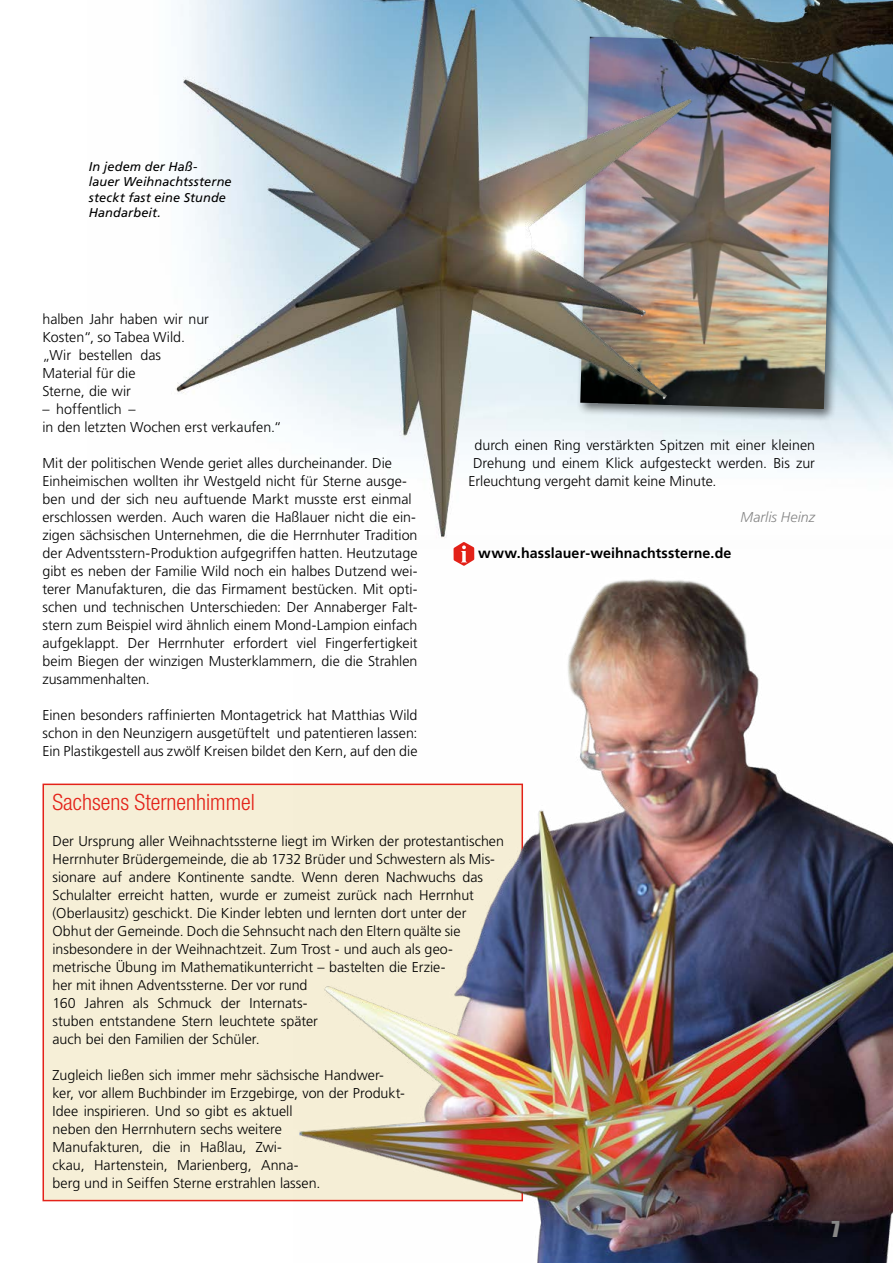
<style>
.page{position:relative;width:893px;height:1263px;background:#fff}
.page>*{position:absolute;margin:0;border:0;box-sizing:border-box;transform-origin:0 0}
.t1{font:300 condensed 22.5px "Helvetica Neue LT Std";color:#e42219}
.t2{font:22.5px "Impact LT Std";color:#878787}
.t3{font:300 14.25px/18px "Frutiger LT Std";color:#000}
.t4{font:700 14.25px "Frutiger LT Std";letter-spacing:.01em;color:#000}
.t5{font:italic 300 14.25px "Frutiger LT Std";color:#878787}
.t6{font:italic 12.75px/15.3px "Frutiger LT Std";letter-spacing:.01em;color:#000}
</style>
<div class="page">
<img style="left:175px;top:0;width:718px;height:536px">
<div style="left:43px;top:784px;width:479px;height:416px;background:#f6efd7"></div>
<img style="left:294px;top:536px;width:599px;height:727px">
<div style="left:577px;top:33px;width:269px;height:389px;background:#000;opacity:.55"></div>
<img style="left:580px;top:37px;width:253px;height:372px">
<p class="t6" style="left:89px;top:159px;width:144px">In jedem der Haß-<br>lauer Weihnachtssterne steckt fast eine Stunde<br>Handarbeit.</p>
<p class="t3" style="left:43px;top:310px;width:168px">halben Jahr haben wir nur<br>Kosten“, so Tabea Wild. „Wir bestellen das<br>Material für die<br>Sterne, die wir</p>
<p class="t3" style="left:43px;top:400px;width:241px">– hoffentlich –<br>in den letzten Wochen erst verkaufen.“</p>
<p class="t3" style="left:43px;top:454px;width:377px">Mit der politischen Wende geriet alles durcheinander. Die Einheimischen wollten ihr Westgeld nicht für Sterne ausge&shy;ben und der sich neu auftuende Markt musste erst einmal erschlossen werden. Auch waren die Haßlauer nicht die ein&shy;zigen sächsischen Unternehmen, die die Herrnhuter Tradition der Adventsstern-Produktion aufgegriffen hatten. Heutzutage gibt es neben der Familie Wild noch ein halbes Dutzend wei&shy;terer Manufakturen, die das Firmament bestücken. Mit opti&shy;schen und technischen Unterschieden: Der Annaberger Falt&shy;stern zum Beispiel wird ähnlich einem Mond-Lampion einfach aufgeklappt. Der Herrnhuter erfordert viel Fingerfertigkeit beim Biegen der winzigen Musterklammern, die die Strahlen zusammenhalten.</p>
<p class="t3" style="left:43px;top:706px;width:377px;text-align:justify">Einen besonders raffinierten Montagetrick hat Matthias Wild schon in den Neunzigern ausgetüftelt und patentieren lassen:<br>Ein Plastikgestell aus zwölf Kreisen bildet den Kern, auf den die</p>
<p class="t3" style="left:475px;top:436px;width:342px">durch einen Ring verstärkten Spitzen mit einer kleinen</p>
<p class="t3" style="left:473px;top:454px;width:343px">Drehung und einem Klick aufgesteckt werden. Bis zur</p>
<p class="t3" style="left:469px;top:472px;width:250px">Erleuchtung vergeht damit keine Minute.</p>
<p class="t5" style="left:741px;top:509px;width:76px">Marlis Heinz</p>
<p class="t4" style="left:478px;top:545px;width:255px">www.hasslauer-weihnachtssterne.de</p>
<h1 class="t1" style="left:53px;top:789px;width:204px">Sachsens Sternenhimmel</h1>
<p class="t3" style="left:53px;top:832px;width:453px">Der Ursprung aller Weihnachtssterne liegt im Wirken der protestantischen Herrnhuter Brüdergemeinde, die ab 1732 Brüder und Schwestern als Mis&shy;sionare auf andere Kontinente sandte. Wenn deren Nachwuchs das Schulalter erreicht hatten, wurde er zumeist zurück nach Herrnhut (Oberlausitz) geschickt. Die Kinder lebten und lernten dort unter der Obhut der Gemeinde. Doch die Sehnsucht nach den Eltern quälte sie insbesondere in der Weihnachtzeit. Zum Trost - und auch als geo&shy;metrische Übung im Mathematikunterricht – bastelten die Erzie-<br>her mit ihnen Adventssterne. Der vor rund<br>160 Jahren als Schmuck der Internats-<br>stuben entstandene Stern leuchtete später<br>auch bei den Familien der Schüler.</p>
<p class="t3" style="left:53px;top:1066px;width:354px">Zugleich ließen sich immer mehr sächsische Handwer&shy;ker, vor allem Buchbinder im Erzgebirge, von der Produkt-Idee inspirieren. Und so gibt es aktuell<br>neben den Herrnhutern sechs weitere<br>Manufakturen, die in Haßlau, Zwi-<br>ckau, Hartenstein, Marienberg, Anna-<br>berg und in Seiffen Sterne erstrahlen lassen.</p>
<h1 class="t2" style="left:831px;top:1216px;width:10px">7</h1>
</div>
